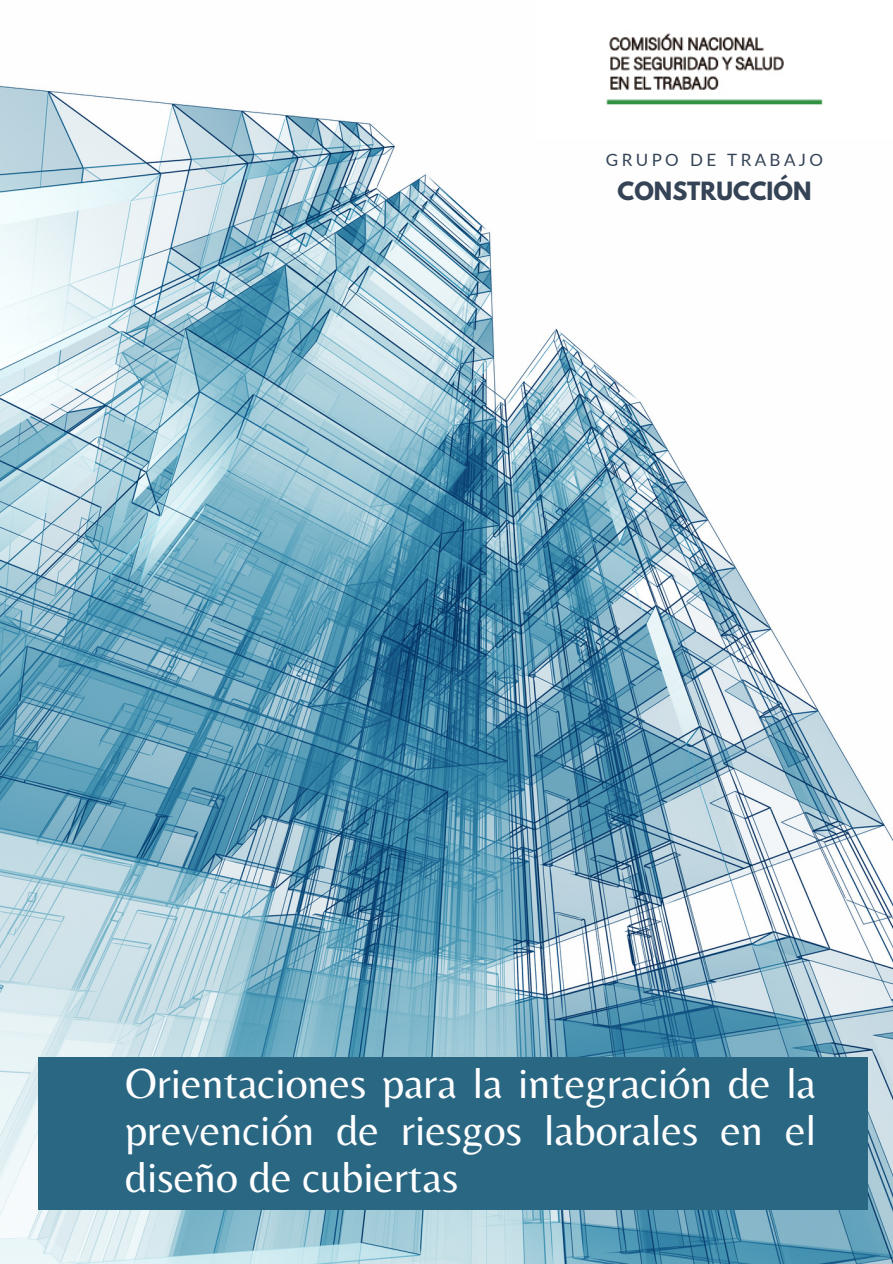
<style>
.page{position:relative;width:893px;height:1264px;background:#fff}
.page>*{position:absolute;margin:0;border:0;box-sizing:border-box;transform-origin:0 0}
.t1{font:43.8px/47.2px "Belleza";color:#fff;text-align:justify}
.t2{font:700 22.2px "League Spartan";color:#344355}
.t3{font:16.95px "Lato";letter-spacing:.2em;color:#344355}
</style>
<div class="page">
<img style="left:0;top:85px;width:892px;height:1178px">
<div style="left:38px;top:1056px;width:829px;height:153px;background:#2a6783"></div>
<img style="left:535px;top:33px;width:357px;height:105px">
<h2 class="t3" style="left:606px;top:150px;width:218px">GRUPO DE TRABAJO</h2>
<h1 class="t2" style="left:617px;top:180px;width:195px">CONSTRUCCIÓN</h1>
<p class="t1" style="left:125px;top:1058px;width:692px">Orientaciones para la integración de la prevención de riesgos laborales en el diseño de cubiertas</p>
</div>
